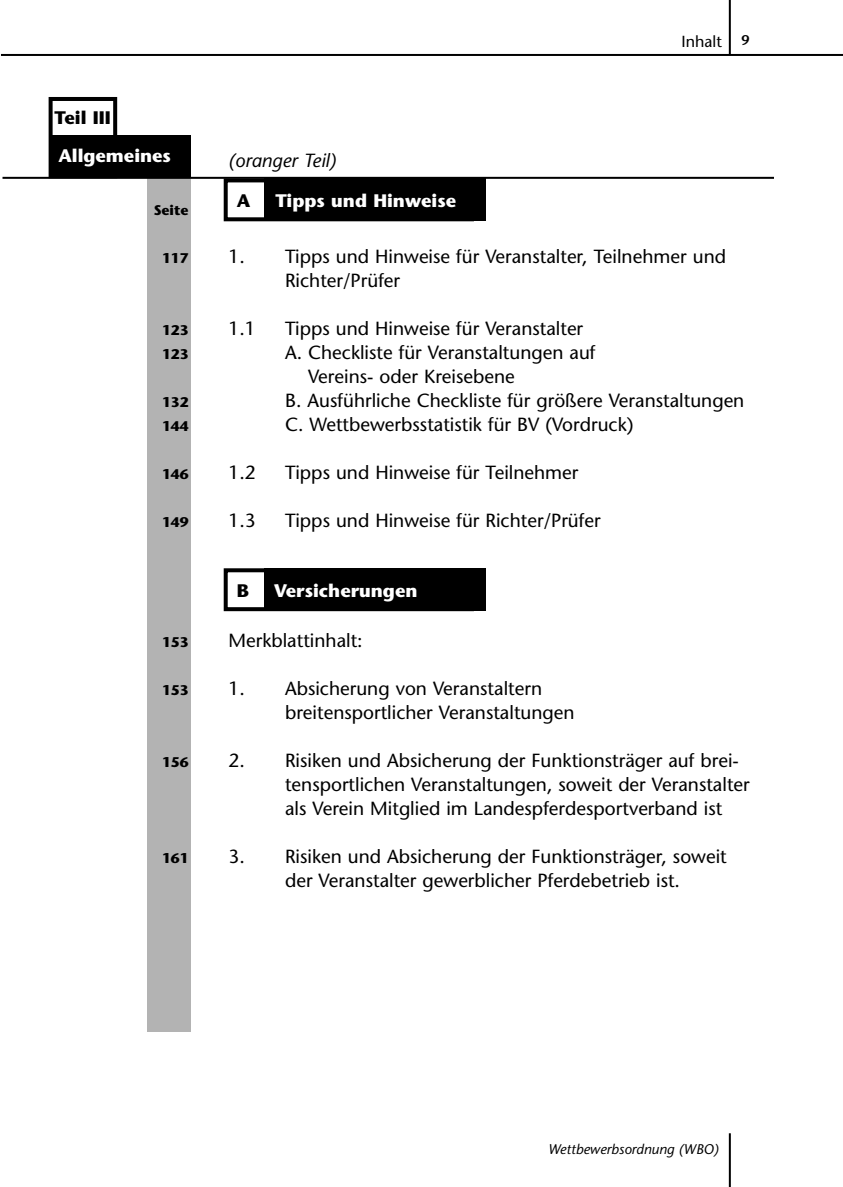
<style>
.page{position:relative;width:843px;height:1187px;background:#fff}
.page>*{position:absolute;margin:0;border:0;box-sizing:border-box;transform-origin:0 0}
.t1{font:19px/24px "Stone Sans";color:#000}
.t2{font:italic 19px "Stone Sans";color:#000}
.t3{font:700 18.2px "Stone Sans";color:#fff}
.t4{font:700 18.2px "Stone Sans";color:#000}
.t5{font:16px "Stone Sans";color:#000}
.t6{font:700 14px/24px "Stone Sans";color:#000}
.t7{font:italic 14px "Stone Sans";color:#000}
.t8{font:600 14px "Stone Sans";color:#000}
</style>
<div class="page">
<div style="left:147px;top:156px;width:44px;height:876px;background:#b3b3b3"></div>
<hr style="left:1px;top:54px;width:841px;height:2px;background:#000">
<hr style="left:728px;top:0;width:2px;height:55px;background:#000">
<hr style="left:728px;top:1133px;width:2px;height:54px;background:#000">
<hr style="left:3px;top:177px;width:770px;height:2px;background:#000">
<div style="left:49px;top:97px;width:68px;height:81px;border:4px solid #000"></div>
<div style="left:51px;top:135px;width:140px;height:43px;background:#000"></div>
<div style="left:223px;top:178px;width:250px;height:43px;border:4px solid #000"></div>
<div style="left:264px;top:178px;width:222px;height:43px;background:#000"></div>
<div style="left:223px;top:568px;width:250px;height:43px;border:4px solid #000"></div>
<div style="left:264px;top:568px;width:222px;height:43px;background:#000"></div>
<p class="t4" style="left:54px;top:111px;width:58px">Teil III</p>
<p class="t3" style="left:58px;top:149px;width:114px">Allgemeines</p>
<p class="t6" style="left:154px;top:200px;width:36px">Seite</p>
<p class="t6" style="left:162px;top:248px;width:28px">117</p>
<p class="t6" style="left:162px;top:320px;width:28px">123<br>123</p>
<p class="t6" style="left:162px;top:392px;width:28px">132<br>144</p>
<p class="t6" style="left:162px;top:464px;width:28px">146</p>
<p class="t6" style="left:162px;top:512px;width:28px">149</p>
<p class="t6" style="left:162px;top:632px;width:28px">153</p>
<p class="t6" style="left:162px;top:680px;width:28px">153</p>
<p class="t6" style="left:162px;top:752px;width:28px">156</p>
<p class="t6" style="left:162px;top:848px;width:28px">161</p>
<p class="t2" style="left:228px;top:153px;width:109px">(oranger Teil)</p>
<p class="t4" style="left:237px;top:193px;width:15px">A</p>
<p class="t3" style="left:275px;top:193px;width:182px">Tipps und Hinweise</p>
<p class="t5" style="left:681px;top:35px;width:42px">Inhalt</p>
<p class="t8" style="left:741px;top:35px;width:10px">9</p>
<p class="t1" style="left:285px;top:246px;width:442px;text-indent:-57px">1. Tipps und Hinweise für Veranstalter, Teilnehmer und<br>Richter/Prüfer</p>
<p class="t1" style="left:228px;top:318px;width:29px">1.1</p>
<p class="t1" style="left:285px;top:318px;width:299px">Tipps und Hinweise für Veranstalter</p>
<p class="t1" style="left:285px;top:342px;width:312px">A. Checkliste für Veranstaltungen auf</p>
<p class="t1" style="left:308px;top:366px;width:208px">Vereins- oder Kreisebene</p>
<p class="t1" style="left:285px;top:390px;width:460px">B. Ausführliche Checkliste für größere Veranstaltungen</p>
<p class="t1" style="left:285px;top:414px;width:349px">C. Wettbewerbsstatistik für BV (Vordruck)</p>
<p class="t1" style="left:228px;top:462px;width:29px">1.2</p>
<p class="t1" style="left:285px;top:462px;width:295px">Tipps und Hinweise für Teilnehmer</p>
<p class="t1" style="left:228px;top:510px;width:29px">1.3</p>
<p class="t1" style="left:285px;top:510px;width:317px">Tipps und Hinweise für Richter/Prüfer</p>
<p class="t4" style="left:237px;top:583px;width:14px">B</p>
<p class="t3" style="left:274px;top:583px;width:145px">Versicherungen</p>
<p class="t1" style="left:228px;top:630px;width:136px">Merkblattinhalt:</p>
<p class="t1" style="left:285px;top:678px;width:291px;text-indent:-57px">1. Absicherung von Veranstaltern breitensportlicher Veranstaltungen</p>
<p class="t1" style="left:285px;top:750px;width:466px;text-indent:-57px">2. Risiken und Absicherung der Funktionsträger auf brei&shy;tensportlichen Veranstaltungen, soweit der Veranstalter als Verein Mitglied im Landespferdesportverband ist</p>
<p class="t1" style="left:228px;top:846px;width:499px;text-align:center">3. Risiken und Absicherung der Funktionsträger, soweit der Veranstalter gewerblicher Pferdebetrieb ist.</p>
<p class="t7" style="left:548px;top:1143px;width:172px">Wettbewerbsordnung (WBO)</p>
</div>
